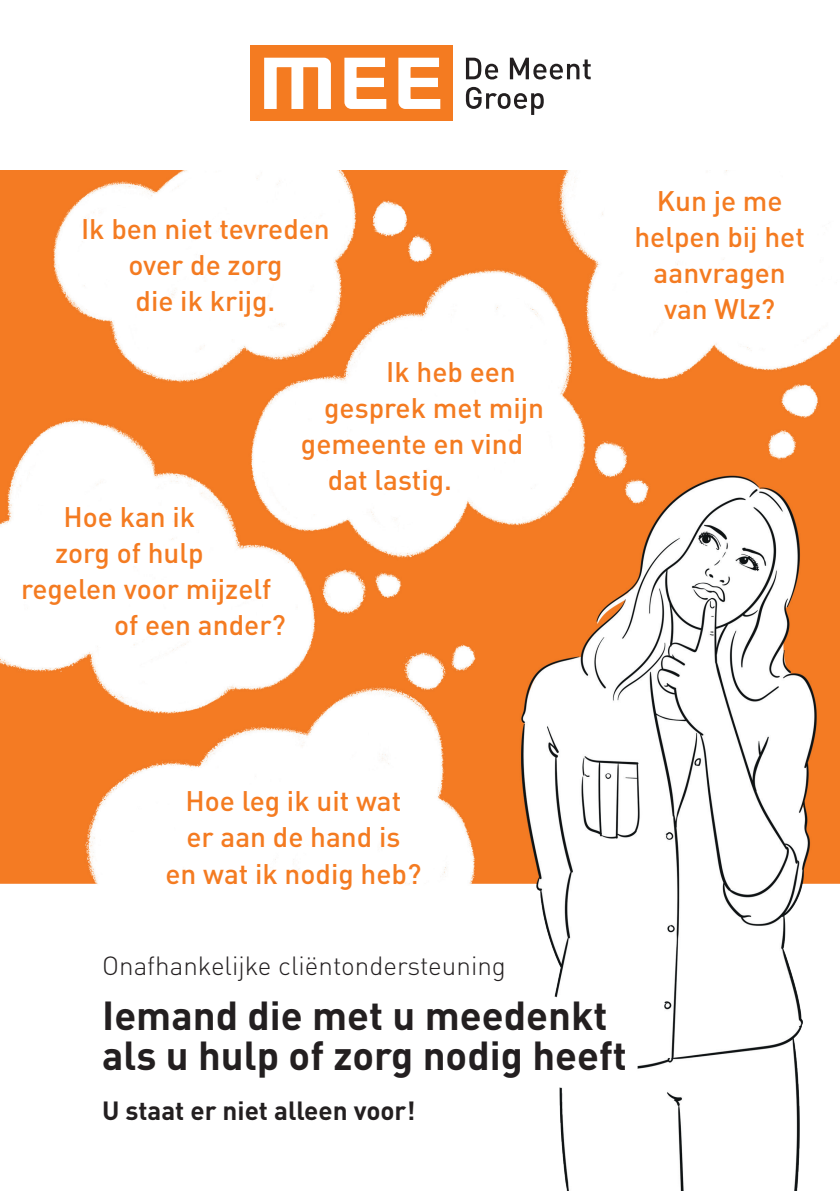
<style>
.page{position:relative;width:840px;height:1191px;background:#fff}
.page>*{position:absolute;margin:0;border:0;box-sizing:border-box;transform-origin:0 0}
.Titel_brochure{font:700 40px "DIN";color:#231f20}
.Titel_brochure-2{font:500 28px "DIN";color:#f47b21}
.Titel_brochure-3{font:300 26px "DIN";color:#231f20}
.Titel_brochure-4{font:700 26px "DIN";color:#231f20}
</style>
<div class="page">
<img style="left:0;top:170px;width:839px;height:1021px">
<div style="left:782px;top:158px;width:34px;height:34px;background:#fff"></div>
<div style="left:250px;top:45px;width:202px;height:76px;background:#f47b21"></div>
<svg style="left:264px;top:58px;width:67px;height:51px"></svg>
<svg style="left:344px;top:58px;width:42px;height:51px"></svg>
<svg style="left:398px;top:58px;width:42px;height:51px"></svg>
<svg style="left:465px;top:58px;width:33px;height:21px"></svg>
<svg style="left:509px;top:58px;width:81px;height:21px"></svg>
<svg style="left:465px;top:87px;width:78px;height:28px"></svg>
<h2 class="Titel_brochure-2" style="left:81px;top:210px;width:250px">Ik ben niet tevreden</h2>
<h2 class="Titel_brochure-2" style="left:128px;top:246px;width:155px">over de zorg</h2>
<h2 class="Titel_brochure-2" style="left:135px;top:282px;width:141px">die ik krijg.</h2>
<h2 class="Titel_brochure-2" style="left:63px;top:499px;width:133px">Hoe kan ik</h2>
<h2 class="Titel_brochure-2" style="left:55px;top:535px;width:150px">zorg of hulp</h2>
<h2 class="Titel_brochure-2" style="left:21px;top:571px;width:252px">regelen voor mijzelf</h2>
<h2 class="Titel_brochure-2" style="left:114px;top:607px;width:173px">of een ander?</h2>
<h2 class="Titel_brochure-2" style="left:386px;top:353px;width:131px">Ik heb een</h2>
<h2 class="Titel_brochure-2" style="left:324px;top:389px;width:221px">gesprek met mijn</h2>
<h2 class="Titel_brochure-2" style="left:301px;top:425px;width:224px">gemeente en vind</h2>
<h2 class="Titel_brochure-2" style="left:328px;top:461px;width:125px">dat lastig.</h2>
<h2 class="Titel_brochure-2" style="left:656px;top:183px;width:127px">Kun je me</h2>
<h2 class="Titel_brochure-2" style="left:634px;top:219px;width:172px">helpen bij het</h2>
<h2 class="Titel_brochure-2" style="left:653px;top:255px;width:133px">aanvragen</h2>
<h2 class="Titel_brochure-2" style="left:663px;top:291px;width:112px">van Wlz?</h2>
<h2 class="Titel_brochure-2" style="left:185px;top:783px;width:217px">Hoe leg ik uit wat</h2>
<h2 class="Titel_brochure-2" style="left:186px;top:819px;width:215px">er aan de hand is</h2>
<h2 class="Titel_brochure-2" style="left:165px;top:855px;width:257px">en wat ik nodig heb?</h2>
<h2 class="Titel_brochure-3" style="left:102px;top:949px;width:405px">Onafhankelijke cliëntondersteuning</h2>
<h2 class="Titel_brochure" style="left:102px;top:989px;width:506px">Iemand die met u meedenkt</h2>
<h2 class="Titel_brochure" style="left:102px;top:1029px;width:526px">als u hulp of zorg nodig heeft</h2>
<h2 class="Titel_brochure-4" style="left:102px;top:1093px;width:314px">U staat er niet alleen voor!</h2>
</div>
